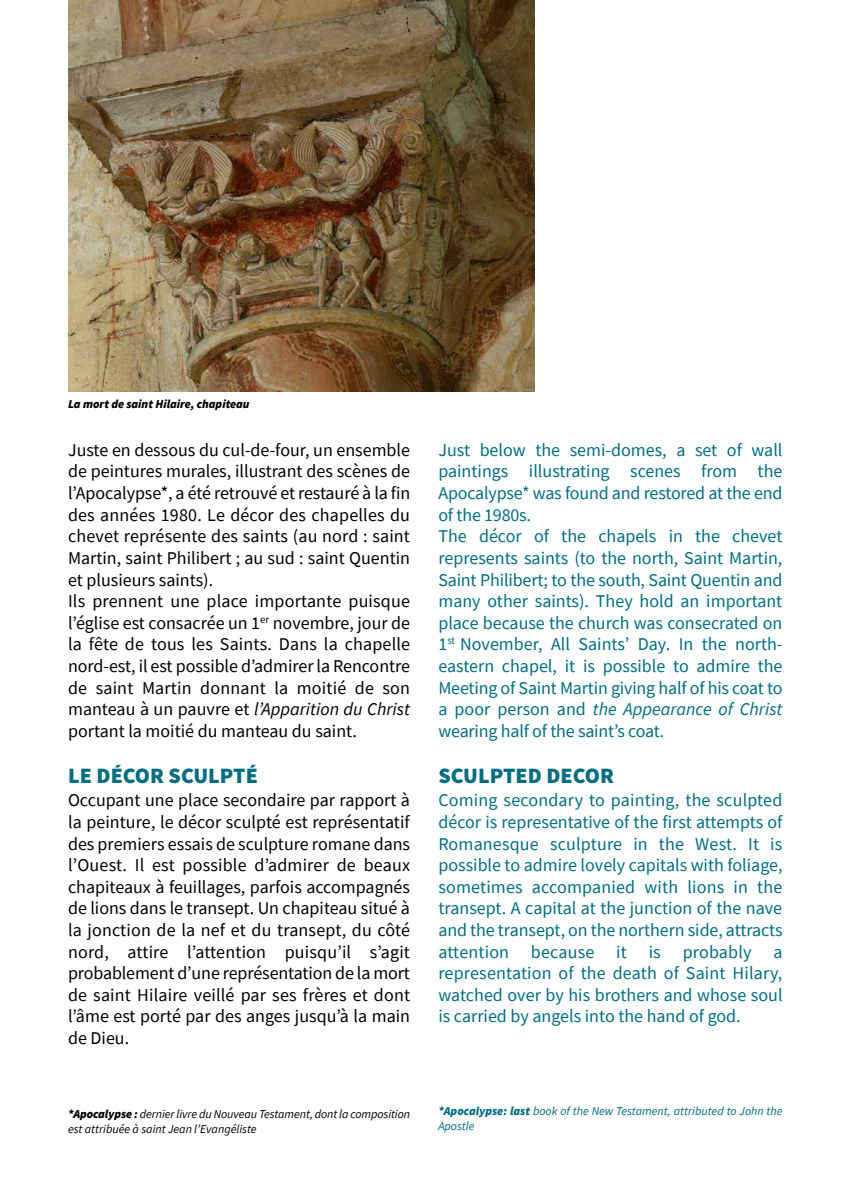
<style>
.page{position:relative;width:842px;height:1191px;background:#fff}
.page>*{position:absolute;margin:0;border:0;box-sizing:border-box;transform-origin:0 0}
.t1{font:900 22px "Source Sans Pro";color:#006d80}
.t2{font:18px/21.6px "Source Sans Pro";color:#000}
.t3{font:18px/21.6px "Source Sans Pro";color:#006d80}
.t4{font:italic 12px/14.4px "Source Sans Pro";letter-spacing:-.005em;color:#000}
.t5{font:italic 12px/14.4px "Source Sans Pro";color:#006d80}
.t6{font:italic 900 12px "Source Sans Pro";color:#000}
.s1{font-style:italic}
.s2{font-weight:900}
</style>
<div class="page">
<img style="left:68px;top:0;width:466px;height:391px">
<p class="t6" style="left:68px;top:396px;width:183px">La mort de saint Hilaire, chapiteau</p>
<p class="t2" style="left:68px;top:439px;width:344px">Juste en dessous du cul-de-four, un ensemble de peintures murales, illustrant des scènes de l’Apocalypse*, a été retrouvé et restauré à la fin des années 1980. Le décor des chapelles du chevet représente des saints (au nord : saint Martin, saint Philibert ; au sud : saint Quentin et plusieurs saints).<br>Ils prennent une place importante puisque l’église est consacrée un 1<sup>er</sup> novembre, jour de la fête de tous les Saints. Dans la chapelle nord-est, il est possible d’admirer la Rencontre de saint Martin donnant la moitié de son manteau à un pauvre et <span class="s1">l’Apparition du Christ </span>portant la moitié du manteau du saint.</p>
<p class="t1" style="left:68px;top:761px;width:191px">LE DÉCOR SCULPTÉ</p>
<p class="t2" style="left:68px;top:789px;width:344px;text-align:justify">Occupant une place secondaire par rapport à la peinture, le décor sculpté est représentatif des premiers essais de sculpture romane dans l’Ouest. Il est possible d’admirer de beaux chapiteaux à feuillages, parfois accompagnés de lions dans le transept. Un chapiteau situé à la jonction de la nef et du transept, du côté nord, attire l’attention puisqu’il s’agit probablement d’une représentation de la mort de saint Hilaire veillé par ses frères et dont l’âme est porté par des anges jusqu’à la main de Dieu.</p>
<p class="t4" style="left:68px;top:1107px;width:344px"><span class="s2">*Apocalypse :</span> dernier livre du Nouveau Testament, dont la composition est attribuée à saint Jean l’Evangéliste</p>
<p class="t3" style="left:438px;top:439px;width:346px">Just below the semi-domes, a set of wall paintings illustrating scenes from the Apocalypse* was found and restored at the end of the 1980s.<br>The décor of the chapels in the chevet represents saints (to the north, Saint Martin, Saint Philibert; to the south, Saint Quentin and many other saints). They hold an important place because the church was consecrated on 1<sup>st</sup> November, All Saints’ Day. In the north&shy;eastern chapel, it is possible to admire the Meeting of Saint Martin giving half of his coat to a poor person and <span class="s1">the Appearance of Christ </span>wearing half of the saint’s coat.</p>
<p class="t1" style="left:438px;top:761px;width:177px">SCULPTED DECOR</p>
<p class="t3" style="left:438px;top:789px;width:346px;text-align:justify">Coming secondary to painting, the sculpted décor is representative of the first attempts of Romanesque sculpture in the West. It is possible to admire lovely capitals with foliage, sometimes accompanied with lions in the transept. A capital at the junction of the nave and the transept, on the northern side, attracts attention because it is probably a representation of the death of Saint Hilary, watched over by his brothers and whose soul is carried by angels into the hand of god.</p>
<p class="t5" style="left:438px;top:1103px;width:346px"><span class="s2">*Apocalypse: last</span> book of the New Testament, attributed to John the<br>Apostle</p>
</div>
